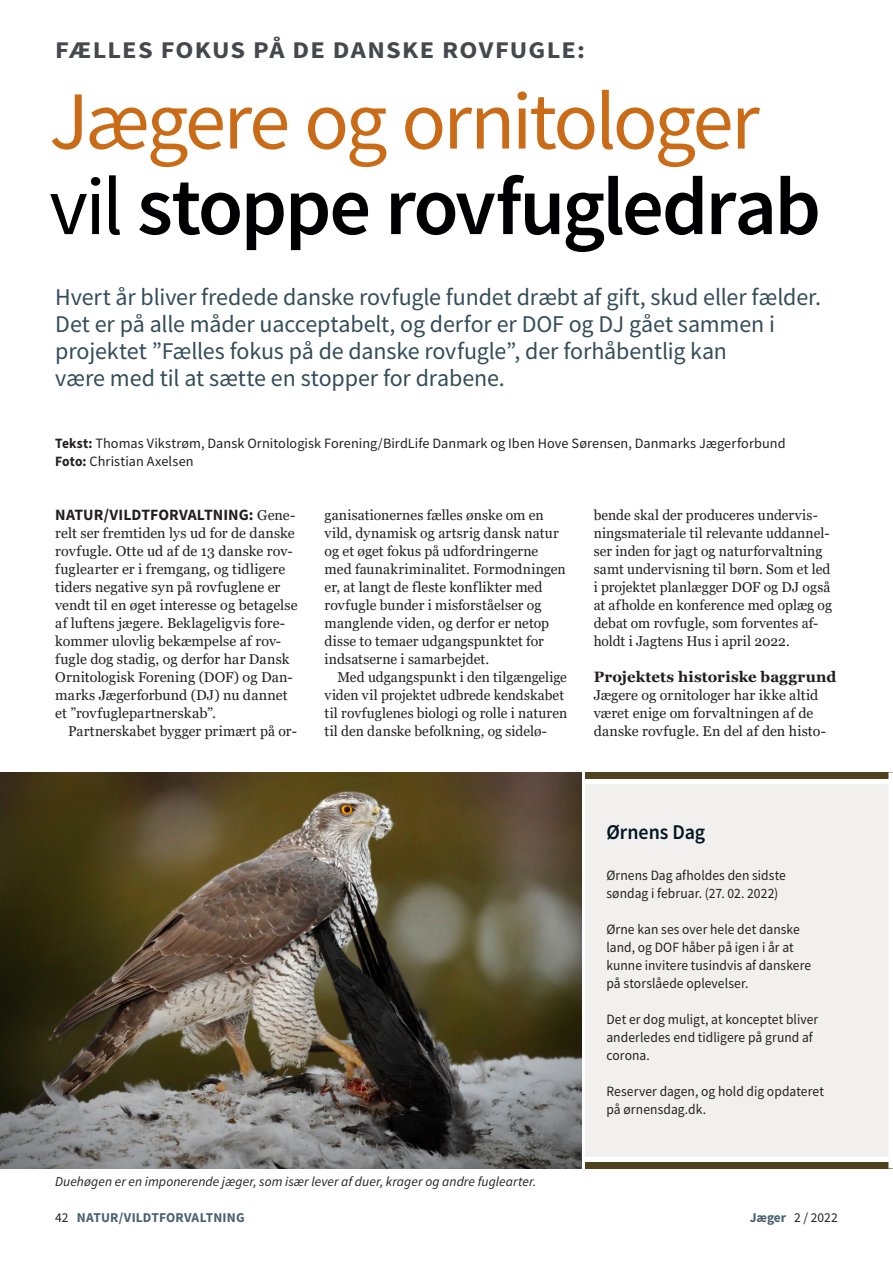
<style>
.page{position:relative;width:893px;height:1263px;background:#fff}
.page>*{position:absolute;margin:0;border:0;box-sizing:border-box;transform-origin:0 0}
.Rubrik{font:82.5px/85.5px "Source Sans Pro";letter-spacing:-.04em;color:#ca6c17}
.Underrubrik{font:24px/27px "Source Sans Pro";letter-spacing:-.005em;color:#344d59}
.Trompet{font:700 24px "Source Sans Pro";letter-spacing:.045em;color:#46484e;scale:1.1 1}
.FaktaStart{font:600 21px "Source Sans Pro";color:#011622;scale:.95 1}
.Brødstart{font:700 15.75px "Source Sans Pro";letter-spacing:.005em;color:#231f20}
.Mlmrubrik{font:700 15px "Georgia";letter-spacing:.01em;color:#231f20}
.Brød{font:14.25px/18px "Georgia";color:#231f20}
.Brødstart-2{font:14.25px/18px "Georgia";color:#231f20}
.FaktaBrød{font:14.25px/18px "Source Sans Pro";letter-spacing:.005em;color:#231f20;scale:.95 1}
.Tekst_og_Foto{font:14.25px "Source Sans Pro";letter-spacing:.005em;color:#231f20}
.Billedtekst{font:italic 13.5px "Source Sans Pro";letter-spacing:.005em;color:#231f20}
.t1{font:700 13.5px "Source Sans Pro";letter-spacing:.01em;color:#4a626e}
.t2{font:13.5px "Source Sans Pro";color:#231f20}
.s1{color:#000002}
.s2{font-weight:600;color:#000002}
.s3{font-weight:700}
.s4{font-family:"Georgia";font-weight:400;font-size:14.25px}
.s5{font-weight:400;color:#231f20}
.s6{font-weight:700;color:#4a626e}
</style>
<div class="page">
<img style="left:0;top:772px;width:581px;height:396px">
<div style="left:585px;top:783px;width:308px;height:374px;background:#f1f0ef"></div>
<div style="left:586px;top:772px;width:307px;height:7px;background:#50421f"></div>
<div style="left:585px;top:1162px;width:308px;height:6px;background:#50421f"></div>
<div style="left:888px;top:772px;width:5px;height:396px;background:#fff"></div>
<p class="Trompet" style="left:55px;top:34px;width:483px">FÆLLES FOKUS PÅ DE DANSKE ROVFUGLE:</p>
<p class="Rubrik" style="left:49px;top:78px;width:773px">Jægere og ornitologer <span class="s1">vil</span> <span class="s2">stoppe rovfugledrab</span></p>
<p class="Underrubrik" style="left:55px;top:283px;width:767px">Hvert år bliver fredede danske rovfugle fundet dræbt af gift, skud eller fælder.<br>Det er på alle måder uacceptabelt, og derfor er DOF og DJ gået sammen i projektet ”Fælles fokus på de danske rovfugle”, der forhåbentlig kan<br>være med til at sætte en stopper for drabene.</p>
<p class="Tekst_og_Foto" style="left:55px;top:435px;width:732px"><span class="s3">Tekst:</span> Thomas Vikstrøm, Dansk Ornitologisk Forening/BirdLife Danmark og Iben Hove Sørensen, Danmarks Jægerforbund</p>
<p class="Tekst_og_Foto" style="left:55px;top:453px;width:140px"><span class="s3">Foto:</span> Christian Axelsen</p>
<p class="Brødstart" style="left:55px;top:504px;width:242px">NATUR/VILDTFORVALTNING: <span class="s4">Gene-</span></p>
<p class="Brødstart-2" style="left:55px;top:525px;width:244px">relt ser fremtiden lys ud for de danske rovfugle. Otte ud af de 13 danske rov&shy;fuglearter er i fremgang, og tidligere tiders negative syn på rovfuglene er vendt til en øget interesse og betagelse af luftens jægere. Beklageligvis fore&shy;kommer ulovlig bekæmpelse af rov&shy;fugle dog stadig, og derfor har Dansk Ornitologisk Forening (DOF) og Dan&shy;marks Jægerforbund (DJ) nu dannet et ”rovfuglepartnerskab”.</p>
<p class="Brød" style="left:68px;top:723px;width:231px">Partnerskabet bygger primært på or-</p>
<p class="Brød" style="left:325px;top:507px;width:243px">ganisationernes fælles ønske om en vild, dynamisk og artsrig dansk natur og et øget fokus på udfordringerne med faunakriminalitet. Formodningen er, at langt de fleste konflikter med rovfugle bunder i misforståelser og manglende viden, og derfor er netop disse to temaer udgangspunktet for indsatserne i samarbejdet.</p>
<p class="Brød" style="left:325px;top:669px;width:244px;text-indent:13px">Med udgangspunkt i den tilgængelige viden vil projektet udbrede kendskabet til rovfuglenes biologi og rolle i naturen til den danske befolkning, og sidelø-</p>
<p class="Brød" style="left:594px;top:507px;width:240px">bende skal der produceres undervis&shy;ningsmateriale til relevante uddannel&shy;ser inden for jagt og naturforvaltning samt undervisning til børn. Som et led i projektet planlægger DOF og DJ også at afholde en konference med oplæg og debat om rovfugle, som forventes af&shy;holdt i Jagtens Hus i april 2022.</p>
<p class="Mlmrubrik" style="left:594px;top:667px;width:244px">Projektets historiske baggrund</p>
<p class="Brødstart-2" style="left:594px;top:687px;width:234px">Jægere og ornitologer har ikke altid været enige om forvaltningen af de danske rovfugle. En del af den histo-</p>
<p class="Billedtekst" style="left:55px;top:1173px;width:483px">Duehøgen er en imponerende jæger, som især lever af duer, krager og andre fuglearter.</p>
<p class="FaktaStart" style="left:606px;top:818px;width:105px">Ørnens Dag</p>
<p class="FaktaBrød" style="left:606px;top:866px;width:191px">Ørnens Dag afholdes den sidste søndag i februar. (27. 02. 2022)</p>
<p class="FaktaBrød" style="left:606px;top:920px;width:217px">Ørne kan ses over hele det danske land, og DOF håber på igen i år at kunne invitere tusindvis af danskere på storslåede oplevelser.</p>
<p class="FaktaBrød" style="left:606px;top:1010px;width:225px">Det er dog muligt, at konceptet bliver anderledes end tidligere på grund af corona.</p>
<p class="FaktaBrød" style="left:606px;top:1082px;width:230px">Reserver dagen, og hold dig opdateret på ørnensdag.dk.</p>
<p class="t1" style="left:55px;top:1208px;width:191px"><span class="s5">42</span> NATUR/VILDTFORVALTNING</p>
<p class="t2" style="left:750px;top:1209px;width:89px"><span class="s6">Jæger</span> 2 / 2022</p>
</div>
